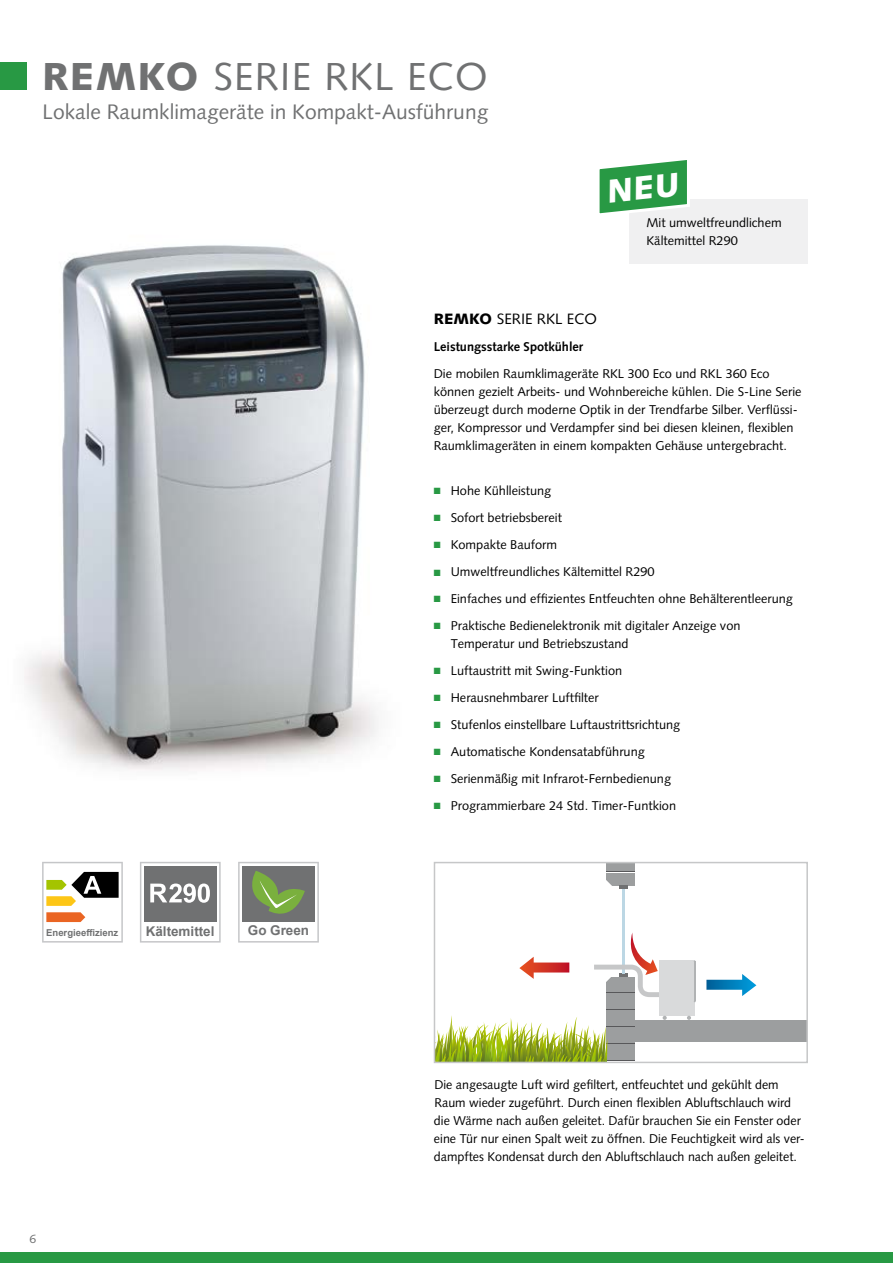
<style>
.page{position:relative;width:893px;height:1263px;background:#fff}
.page>*{position:absolute;margin:0;border:0;box-sizing:border-box;transform-origin:0 0}
.Headline{font:39px "Syntax LT Std";letter-spacing:.03em;color:#707172}
.Subheadline{font:21px "Syntax LT Std";color:#707172}
.Fliesstext_Headline{font:15px "Syntax LT Std";color:#000}
.Preise{font:700 13.5px "Arial";color:#707172}
.Bildunterschrift{font:12.75px/18px "Syntax LT Std";color:#000}
.Fliesstext{font:12.75px/18px "Syntax LT Std";color:#000}
.Bullet_Points{font:12.75px "Syntax LT Std";color:#000}
.Fliesstext_Subheadli{font:700 12.75px "Syntax LT Std";color:#000}
.t1{font:12px "Syntax LT Std";color:#707172}
.t2{font:700 9.45px "Arial";color:#707172}
.s1{font-weight:900}
.s2{color:#289944}
</style>
<div class="page">
<div style="left:0;top:1252px;width:893px;height:11px;background:#289944"></div>
<div style="left:0;top:63px;width:27px;height:27px;background:#289944"></div>
<svg style="left:140px;top:862px;width:81px;height:80px"></svg>
<svg style="left:42px;top:862px;width:81px;height:80px"></svg>
<div style="left:606px;top:862px;width:11px;height:9px;background:#9c9e9f"></div>
<div style="left:618px;top:862px;width:17px;height:9px;background:#9c9e9f"></div>
<div style="left:606px;top:993px;width:11px;height:16px;background:#9c9e9f"></div>
<div style="left:618px;top:993px;width:17px;height:16px;background:#9c9e9f"></div>
<div style="left:635px;top:1020px;width:172px;height:22px;background:#9c9e9f"></div>
<svg style="left:437px;top:1009px;width:198px;height:51px"></svg>
<svg style="left:706px;top:974px;width:50px;height:22px"></svg>
<svg style="left:519px;top:957px;width:50px;height:22px"></svg>
<svg style="left:606px;top:871px;width:29px;height:18px"></svg>
<hr style="left:622px;top:889px;width:3px;height:84px;background:#bcd7e4">
<svg style="left:594px;top:933px;width:65px;height:64px"></svg>
<div style="left:659px;top:960px;width:36px;height:56px;background:#d9dadb"></div>
<svg style="left:663px;top:1016px;width:4px;height:4px"></svg>
<svg style="left:687px;top:1016px;width:4px;height:4px"></svg>
<hr style="left:694px;top:961px;width:2px;height:40px;background:#b1b3b4">
<div style="left:434px;top:862px;width:374px;height:201px;border:2px solid #c6c7c8"></div>
<img style="left:24px;top:245px;width:354px;height:526px">
<div style="left:629px;top:199px;width:179px;height:64px;background:#f0f0f1"></div>
<svg style="left:238px;top:862px;width:81px;height:80px"></svg>
<svg style="left:599px;top:160px;width:91px;height:54px"></svg>
<p class="Headline" style="left:42px;top:53px;width:447px"><span class="s1">REMKO</span> SERIE RKL ECO</p>
<p class="Subheadline" style="left:43px;top:99px;width:447px">Lokale Raumklimageräte in Kompakt-Ausführung</p>
<p class="Fliesstext" style="left:646px;top:213px;width:137px">Mit umweltfreundlichem<br>Kältemittel R290</p>
<p class="Fliesstext_Headline" style="left:434px;top:310px;width:165px"><span class="s1">REMKO</span> SERIE RKL ECO</p>
<p class="Fliesstext_Subheadli" style="left:434px;top:339px;width:151px">Leistungsstarke Spotkühler</p>
<p class="Fliesstext" style="left:434px;top:365px;width:369px">Die mobilen Raumklimageräte RKL 300 Eco und RKL 360 Eco können gezielt Arbeits- und Wohnbereiche kühlen. Die S-Line Serie überzeugt durch moderne Optik in der Trendfarbe Silber. Verflüssi&shy;ger, Kompressor und Verdampfer sind bei diesen kleinen, flexiblen Raumklimageräten in einem kompakten Gehäuse untergebracht.</p>
<p class="t2" style="left:46px;top:926px;width:74px">Energieeffizienz</p>
<p class="Preise" style="left:146px;top:922px;width:70px">Kältemittel</p>
<p class="Preise" style="left:248px;top:921px;width:63px">Go Green</p>
<p class="Bildunterschrift" style="left:434px;top:482px;width:119px"><span class="s2">■</span> Hohe Kühlleistung</p>
<p class="Bildunterschrift" style="left:434px;top:509px;width:130px"><span class="s2">■</span> Sofort betriebsbereit</p>
<p class="Bildunterschrift" style="left:434px;top:536px;width:125px"><span class="s2">■</span> Kompakte Bauform</p>
<p class="Bullet_Points" style="left:434px;top:564px;width:222px"><span class="s2">■</span> Umweltfreundliches Kältemittel R290</p>
<p class="Bildunterschrift" style="left:434px;top:590px;width:361px"><span class="s2">■</span> Einfaches und effizientes Entfeuchten ohne Behälterentleerung</p>
<p class="Bildunterschrift" style="left:451px;top:617px;width:291px;text-indent:-17px"><span class="s2">■</span> Praktische Bedienelektronik mit digitaler Anzeige von<br>Temperatur und Betriebszustand</p>
<p class="Bildunterschrift" style="left:434px;top:662px;width:190px"><span class="s2">■</span> Luftaustritt mit Swing-Funktion</p>
<p class="Bildunterschrift" style="left:434px;top:689px;width:167px"><span class="s2">■</span> Herausnehmbarer Luftfilter</p>
<p class="Bildunterschrift" style="left:434px;top:716px;width:248px"><span class="s2">■</span> Stufenlos einstellbare Luftaustrittsrichtung</p>
<p class="Bildunterschrift" style="left:434px;top:743px;width:213px"><span class="s2">■</span> Automatische Kondensatabführung</p>
<p class="Bildunterschrift" style="left:434px;top:770px;width:239px"><span class="s2">■</span> Serienmäßig mit Infrarot-Fernbedienung</p>
<p class="Bildunterschrift" style="left:434px;top:797px;width:244px"><span class="s2">■</span> Programmierbare 24 Std. Timer-Funtkion</p>
<p class="t1" style="left:29px;top:1231px;width:8px">6</p>
<p class="Bildunterschrift" style="left:434px;top:1076px;width:372px">Die angesaugte Luft wird gefiltert, entfeuchtet und gekühlt dem Raum wieder zugeführt. Durch einen flexiblen Abluftschlauch wird die Wärme nach außen geleitet. Dafür brauchen Sie ein Fenster oder eine Tür nur einen Spalt weit zu öffnen. Die Feuchtigkeit wird als ver&shy;dampftes Kondensat durch den Abluftschlauch nach außen geleitet.</p>
</div>
